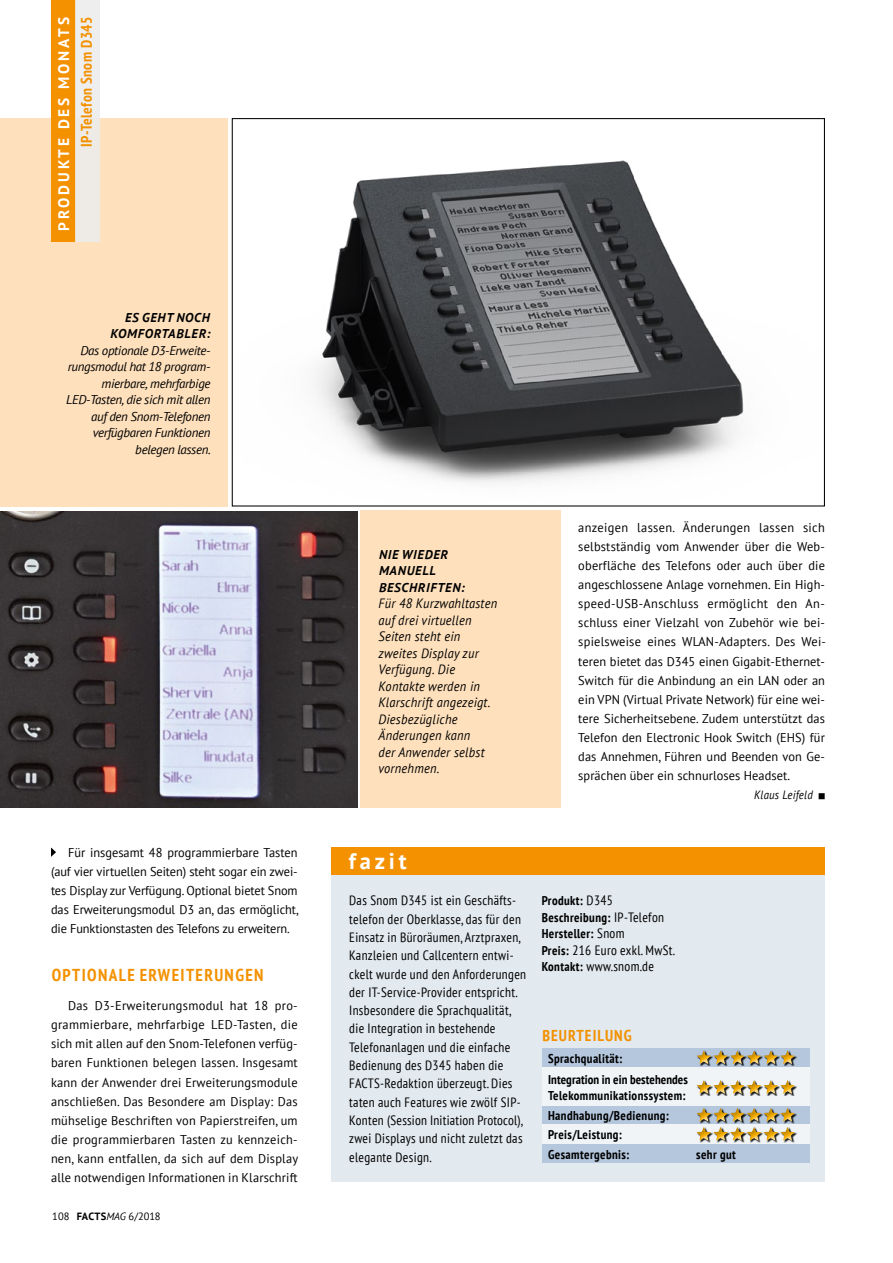
<style>
.page{position:relative;width:893px;height:1263px;background:#fff}
.page>*{position:absolute;margin:0;border:0;box-sizing:border-box;transform-origin:0 0}
.t1{font:700 22.5px "PT Sans";letter-spacing:.17em;color:#fff}
.t2{font:700 condensed 17.25px "PT Sans";letter-spacing:.08em;color:#f39100}
.t3{font:700 condensed 15.75px "PT Sans";letter-spacing:.065em;color:#f39100}
.t4{font:700 condensed 15.3px "PT Sans";letter-spacing:.03em;color:#f39100}
.t5{font:700 15.3px "PT Sans";letter-spacing:.19em;color:#fff}
.t6{font:condensed 13.5px/18.3px "PT Sans";letter-spacing:.025em;color:#000}
.t7{font:italic 13.5px/16.5px "PT Sans";letter-spacing:.02em;color:#000;scale:.92 1}
.t8{font:12.75px/19.2px "PT Sans";letter-spacing:.005em;color:#000;text-align:justify}
.t9{font:italic 12.75px/16.5px "PT Sans";letter-spacing:-.025em;color:#000;text-align:right}
.t10{font:700 condensed 12.75px/16.5px "PT Sans";letter-spacing:.03em;color:#000}
.t11{font:italic 700 12.75px/16.5px "PT Sans";letter-spacing:.055em;color:#000;text-align:right}
.t12{font:700 condensed 12.75px/20.7px "PT Sans";letter-spacing:.005em;color:#000}
.t13{font:italic 12px "PT Sans";letter-spacing:.02em;color:#000;scale:.9 1}
.t14{font:10.5px "PT Sans";color:#000}
.s1{font-weight:700}
.s2{font-style:italic}
.s3{font-weight:400;font-size:13.5px}
.s4{font-weight:700;font-size:12.75px}
</style>
<div class="page">
<div style="left:361px;top:511px;width:200px;height:297px;background:#fee0bc"></div>
<img style="left:315px;top:160px;width:429px;height:323px">
<img style="left:0;top:511px;width:357px;height:297px">
<div style="left:0;top:118px;width:227px;height:388px;background:#fee0bc"></div>
<svg style="left:51px;top:847px;width:5px;height:10px"></svg>
<div style="left:332px;top:872px;width:493px;height:310px;background:#e2e9ef"></div>
<div style="left:332px;top:847px;width:493px;height:28px;background:#f39100"></div>
<div style="left:542px;top:1048px;width:268px;height:115px;background:#b5c7dd"></div>
<div style="left:542px;top:1067px;width:268px;height:39px;background:#f0f4f7"></div>
<div style="left:542px;top:1125px;width:268px;height:19px;background:#f0f4f7"></div>
<div style="left:697px;top:1050px;width:16px;height:16px;background:#000;opacity:.9"></div>
<div style="left:692px;top:1047px;width:21px;height:18px;background:#b5c7dd"></div>
<div style="left:713px;top:1050px;width:17px;height:16px;background:#000;opacity:.9"></div>
<div style="left:708px;top:1047px;width:21px;height:18px;background:#b5c7dd"></div>
<div style="left:730px;top:1050px;width:17px;height:16px;background:#000;opacity:.9"></div>
<div style="left:725px;top:1047px;width:21px;height:18px;background:#b5c7dd"></div>
<div style="left:747px;top:1050px;width:16px;height:16px;background:#000;opacity:.9"></div>
<div style="left:742px;top:1047px;width:21px;height:18px;background:#b5c7dd"></div>
<div style="left:763px;top:1050px;width:17px;height:16px;background:#000;opacity:.9"></div>
<div style="left:759px;top:1047px;width:21px;height:18px;background:#b5c7dd"></div>
<div style="left:780px;top:1050px;width:17px;height:16px;background:#000;opacity:.9"></div>
<svg style="left:696px;top:1050px;width:79px;height:14px"></svg>
<div style="left:775px;top:1047px;width:21px;height:18px;background:#000;opacity:.2"></div>
<div style="left:697px;top:1080px;width:16px;height:16px;background:#000;opacity:.9"></div>
<div style="left:713px;top:1080px;width:17px;height:16px;background:#000;opacity:.9"></div>
<div style="left:730px;top:1080px;width:17px;height:16px;background:#000;opacity:.9"></div>
<div style="left:747px;top:1080px;width:16px;height:16px;background:#000;opacity:.9"></div>
<div style="left:763px;top:1080px;width:17px;height:16px;background:#000;opacity:.9"></div>
<div style="left:780px;top:1080px;width:17px;height:16px;background:#000;opacity:.9"></div>
<svg style="left:696px;top:1080px;width:79px;height:14px"></svg>
<div style="left:775px;top:1076px;width:21px;height:18px;background:#000;opacity:.2"></div>
<div style="left:692px;top:1104px;width:21px;height:18px;background:#000;opacity:.2"></div>
<div style="left:708px;top:1104px;width:21px;height:18px;background:#000;opacity:.2"></div>
<div style="left:725px;top:1104px;width:21px;height:18px;background:#000;opacity:.2"></div>
<div style="left:742px;top:1104px;width:21px;height:18px;background:#000;opacity:.2"></div>
<div style="left:759px;top:1104px;width:21px;height:18px;background:#000;opacity:.2"></div>
<div style="left:780px;top:1108px;width:17px;height:15px;background:#000;opacity:.9"></div>
<div style="left:775px;top:1104px;width:21px;height:18px;background:#000;opacity:.2"></div>
<div style="left:697px;top:1127px;width:16px;height:15px;background:#000;opacity:.9"></div>
<div style="left:692px;top:1123px;width:21px;height:18px;background:#f0f4f7"></div>
<div style="left:713px;top:1127px;width:17px;height:15px;background:#000;opacity:.9"></div>
<div style="left:730px;top:1127px;width:17px;height:15px;background:#000;opacity:.9"></div>
<div style="left:747px;top:1127px;width:16px;height:15px;background:#000;opacity:.9"></div>
<div style="left:763px;top:1127px;width:17px;height:15px;background:#000;opacity:.9"></div>
<div style="left:780px;top:1127px;width:17px;height:15px;background:#000;opacity:.9"></div>
<svg style="left:696px;top:1107px;width:99px;height:34px"></svg>
<div style="left:775px;top:1123px;width:21px;height:18px;background:#000;opacity:.2"></div>
<div style="left:51px;top:0;width:24px;height:242px;background:#f39100"></div>
<div style="left:75px;top:0;width:25px;height:242px;background:#eeeae5"></div>
<p class="t5" style="left:53px;top:231px;width:216px;rotate:-90deg">PRODUKTE DES MONATS</p>
<p class="t4" style="left:76px;top:147px;width:132px;rotate:-90deg">IP-Telefon Snom D345</p>
<p class="t11" style="left:110px;top:309px;width:102px">ES GEHT NOCH<br>KOMFORTABLER:</p>
<p class="t9" style="left:66px;top:342px;width:146px">Das optionale D3-Erweite&shy;rungsmodul hat 18 program&shy;mierbare, mehrfarbige<br>LED-Tasten, die sich mit allen auf den Snom-Telefonen verfügbaren Funktionen belegen lassen.</p>
<p class="t8" style="left:51px;top:842px;width:249px;text-indent:17px">Für insgesamt 48 programmierbare Tasten (auf vier virtuellen Seiten) steht sogar ein zwei&shy;tes Display zur Verfügung. Optional bietet Snom das Erweiterungsmodul D3 an, das ermöglicht, die Funktionstasten des Telefons zu erweitern.</p>
<h2 class="t2" style="left:52px;top:963px;width:213px">OPTIONALE ERWEITERUNGEN</h2>
<p class="t8" style="left:51px;top:995px;width:249px;text-indent:17px">Das D3-Erweiterungsmodul hat 18 pro&shy;grammierbare, mehrfarbige LED-Tasten, die sich mit allen auf den Snom-Telefonen verfüg&shy;baren Funktionen belegen lassen. Insgesamt kann der Anwender drei Erweiterungsmodule anschließen. Das Besondere am Display: Das mühselige Beschriften von Papierstreifen, um die programmierbaren Tasten zu kennzeich&shy;nen, kann entfallen, da sich auf dem Display alle notwendigen Informationen in Klarschrift</p>
<p class="t14" style="left:52px;top:1209px;width:110px">108 <span class="s1">FACTS</span><span class="s2">MAG</span> 6/2018</p>
<p class="t11" style="left:379px;top:546px;width:87px;text-align:left">NIE WIEDER<br>MANUELL<br>BESCHRIFTEN:</p>
<p class="t7" style="left:378px;top:595px;width:131px">Für 48 Kurzwahltasten auf drei virtuellen<br>Seiten steht ein zweites Display zur<br>Verfügung. Die<br>Kontakte werden in<br>Klarschrift angezeigt.<br>Diesbezügliche<br>Änderungen kann<br>der Anwender selbst vornehmen.</p>
<h1 class="t1" style="left:349px;top:846px;width:59px">fazit</h1>
<p class="t8" style="left:578px;top:517px;width:249px">anzeigen lassen. Änderungen lassen sich selbstständig vom Anwender über die Web&shy;oberfläche des Telefons oder auch über die angeschlossene Anlage vornehmen. Ein High&shy;speed-USB-Anschluss ermöglicht den An&shy;schluss einer Vielzahl von Zubehör wie bei&shy;spielsweise eines WLAN-Adapters. Des Wei&shy;teren bietet das D345 einen Gigabit-Ethernet-Switch für die Anbindung an ein LAN oder an ein VPN (Virtual Private Network) für eine wei&shy;tere Sicherheitsebene. Zudem unterstützt das Telefon den Electronic Hook Switch (EHS) für das Annehmen, Führen und Beenden von Ge&shy;sprächen über ein schnurloses Headset.</p>
<p class="t13" style="left:754px;top:787px;width:67px">Klaus Leifeld</p>
<p class="t6" style="left:349px;top:891px;width:179px">Das Snom D345 ist ein Geschäfts&shy;telefon der Oberklasse, das für den Einsatz in Büroräumen, Arztpraxen, Kanzleien und Callcentern entwi&shy;ckelt wurde und den Anforderungen der IT-Service-Provider entspricht.<br>Insbesondere die Sprachqualität, die Integration in bestehende Telefonanlagen und die einfache Bedienung des D345 haben die FACTS-Redaktion überzeugt. Dies taten auch Features wie zwölf SIP-Konten (Session Initiation Protocol), zwei Displays und nicht zuletzt das elegante Design.</p>
<p class="t10" style="left:542px;top:892px;width:124px">Produkt: <span class="s3">D345<br></span>Beschreibung: <span class="s3">IP-Telefon<br></span>Hersteller: <span class="s3">Snom</span></p>
<p class="t6" style="left:542px;top:941px;width:135px;line-height:16.5px"><span class="s4">Preis:</span> 216 Euro exkl. MwSt.<br><span class="s4">Kontakt:</span> www.snom.de</p>
<p class="t3" style="left:542px;top:1025px;width:91px">BEURTEILUNG</p>
<p class="t12" style="left:548px;top:1048px;width:141px">Sprachqualität:<br>Integration in ein bestehendes</p>
<p class="t10" style="left:548px;top:1084px;width:139px;line-height:20.7px">Telekommunikationssystem:<br>Handhabung/Bedienung:</p>
<p class="t10" style="left:548px;top:1125px;width:83px;line-height:19.2px">Preis/Leistung:<br>Gesamtergebnis:</p>
<p class="t10" style="left:696px;top:1145px;width:41px">sehr gut</p>
</div>
